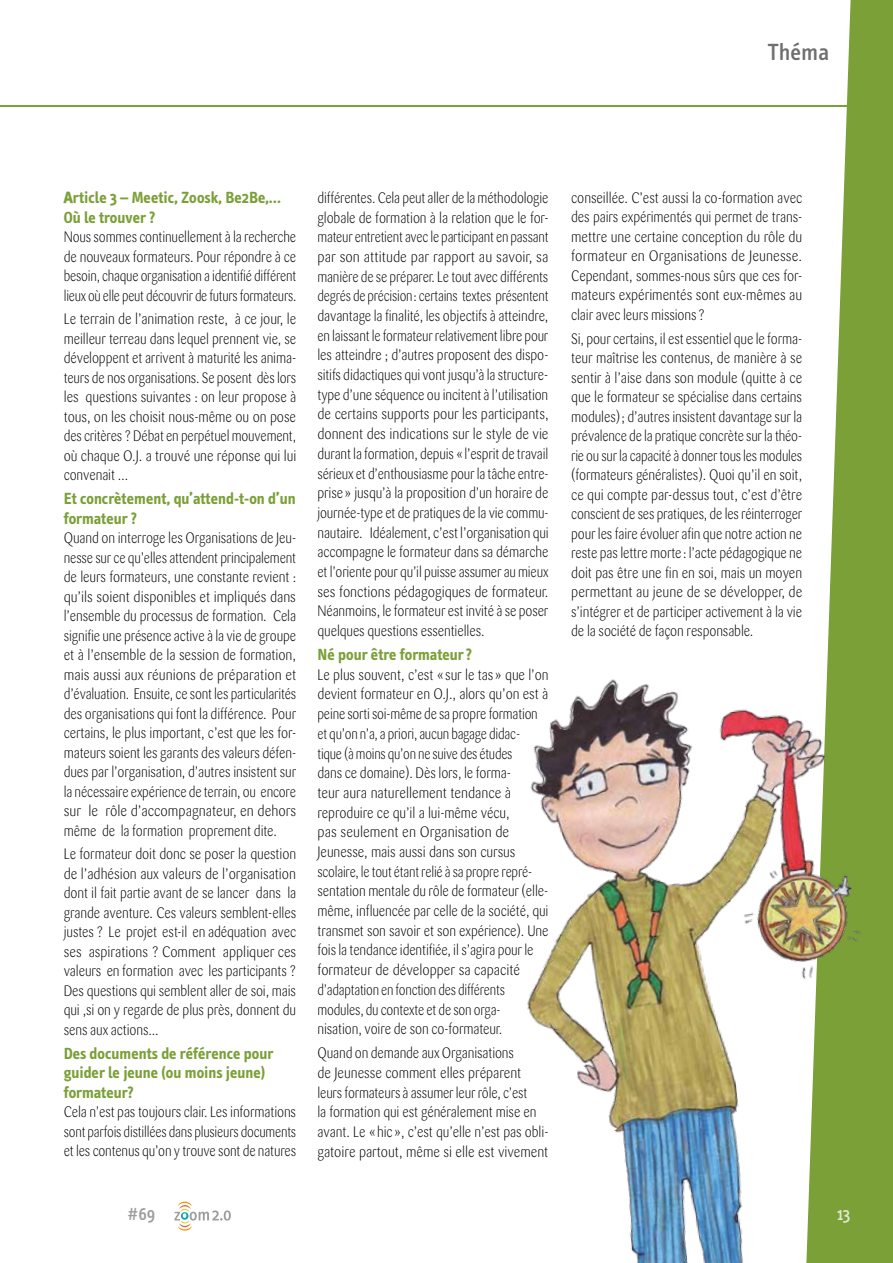
<style>
.page{position:relative;width:893px;height:1263px;background:#fff}
.page>*{position:absolute;margin:0;border:0;box-sizing:border-box;transform-origin:0 0}
.t1{font:500 24px "Info Text";color:#706f6f}
.t2{font:500 18px "Info Text";color:#9d9d9c}
.t3{font:500 18px "Info Text";color:#e1e6ce}
.t4{font:700 16.5px/19.5px "Info Text";color:#7ba038}
.t5{font:300 15px/19.5px "Sari";letter-spacing:-.01em;color:#000;text-align:justify;scale:.86 1}
.t6{font:300 15px/19.5px "Sari";letter-spacing:-.01em;color:#000;text-align:justify;scale:.85 1}
.t7{font:300 15px/19.6px "Sari";letter-spacing:-.01em;color:#000;text-align:justify;scale:.84 1}
.t8{font:300 15px/19.5px "Sari";letter-spacing:-.01em;color:#000;text-align:justify;scale:.87 1}
</style>
<div class="page">
<hr style="left:0;top:105px;width:893px;height:1px;background:#7ba038">
<svg style="left:806px;top:0;width:87px;height:644px;fill:#7ba038"></svg>
<svg style="left:174px;top:1201px;width:57px;height:30px"></svg>
<img style="left:527px;top:644px;width:366px;height:619px">
<h1 class="t1" style="left:768px;top:38px;width:63px">Théma</h1>
<p class="t4" style="left:64px;top:188px;width:218px">Article 3 – Meetic, Zoosk, Be2Be,…<br>Où le trouver ?</p>
<p class="t6" style="left:64px;top:227px;width:275px">Nous sommes continuellement à la recherche de nouveaux formateurs. Pour répondre à ce besoin, chaque organisation a identifié différent lieux où elle peut découvrir de futurs formateurs.</p>
<p class="t8" style="left:64px;top:310px;width:269px">Le terrain de l’animation reste, à ce jour, le meilleur terreau dans lequel prennent vie, se développent et arrivent à maturité les anima&shy;teurs de nos organisations. Se posent dès lors les questions suivantes : on leur propose à tous, on les choisit nous-même ou on pose des critères ? Débat en perpétuel mouvement, où chaque O.J. a trouvé une réponse qui lui convenait …</p>
<p class="t4" style="left:64px;top:489px;width:233px">Et concrètement, qu’attend-t-on d’un formateur ?</p>
<p class="t5" style="left:64px;top:528px;width:272px">Quand on interroge les Organisations de Jeu&shy;nesse sur ce qu’elles attendent principalement de leurs formateurs, une constante revient : qu’ils soient disponibles et impliqués dans l’ensemble du processus de formation. Cela signifie une présence active à la vie de groupe et à l’ensemble de la session de formation, mais aussi aux réunions de préparation et d’évaluation. Ensuite, ce sont les particularités des organisations qui font la différence. Pour certains, le plus important, c’est que les for&shy;mateurs soient les garants des valeurs défen&shy;dues par l’organisation, d’autres insistent sur la nécessaire expérience de terrain, ou encore sur le rôle d’accompagnateur, en dehors même de la formation proprement dite.</p>
<p class="t5" style="left:64px;top:845px;width:272px">Le formateur doit donc se poser la question de l’adhésion aux valeurs de l’organisation dont il fait partie avant de se lancer dans la grande aventure. Ces valeurs semblent-elles justes ? Le projet est-il en adéquation avec ses aspirations ? Comment appliquer ces valeurs en formation avec les participants ?<br>Des questions qui semblent aller de soi, mais qui ,si on y regarde de plus près, donnent du sens aux actions...</p>
<p class="t4" style="left:64px;top:1043px;width:211px">Des documents de référence pour guider le jeune (ou moins jeune) formateur?</p>
<p class="t5" style="left:64px;top:1102px;width:272px">Cela n’est pas toujours clair. Les informations sont parfois distillées dans plusieurs documents et les contenus qu’on y trouve sont de natures</p>
<p class="t7" style="left:317px;top:188px;width:277px">différentes. Cela peut aller de la méthodologie globale de formation à la relation que le for&shy;mateur entretient avec le participant en passant par son attitude par rapport au savoir, sa manière de se préparer. Le tout avec différents degrés de précision: certains textes présentent davantage la finalité, les objectifs à atteindre, en laissant le formateur relativement libre pour les atteindre ; d’autres proposent des dispo&shy;sitifs didactiques qui vont jusqu’à la structure&shy;type d’une séquence ou incitent à l’utilisation de certains supports pour les participants, donnent des indications sur le style de vie durant la formation, depuis «l’esprit de travail sérieux et d’enthousiasme pour la tâche entre&shy;prise» jusqu’à la proposition d’un horaire de journée-type et de pratiques de la vie commu&shy;nautaire. Idéalement, c’est l’organisation qui accompagne le formateur dans sa démarche et l’oriente pour qu’il puisse assumer au mieux ses fonctions pédagogiques de formateur.<br>Néanmoins, le formateur est invité à se poser quelques questions essentielles.</p>
<p class="t4" style="left:317px;top:645px;width:156px">Né pour être formateur?</p>
<p class="t5" style="left:317px;top:665px;width:270px;text-align:left">Le plus souvent, c’est «sur le tas» que l’on devient formateur en O.J., alors qu’on est à peine sorti soi-même de sa propre formation et qu’on n’a, a priori, aucun bagage didac-<br>tique (à moins qu’on ne suive des études<br>dans ce domaine). Dès lors, le forma-<br>teur aura naturellement tendance à reproduire ce qu’il a lui-même vécu,<br>pas seulement en Organisation de Jeunesse, mais aussi dans son cursus scolaire, le tout étant relié à sa propre repré&shy;sentation mentale du rôle de formateur (elle&shy;même, influencée par celle de la société, qui transmet son savoir et son expérience). Une fois la tendance identifiée, il s’agira pour le formateur de développer sa capacité d’adaptation en fonction des différents modules, du contexte et de son orga&shy;nisation, voire de son co-formateur.</p>
<p class="t6" style="left:317px;top:1043px;width:273px;text-align:left">Quand on demande aux Organisations<br>de Jeunesse comment elles préparent leurs formateurs à assumer leur rôle, c’est<br>la formation qui est généralement mise en avant. Le «hic», c’est qu’elle n’est pas obli&shy;gatoire partout, même si elle est vivement</p>
<p class="t8" style="left:571px;top:188px;width:267px">conseillée. C’est aussi la co-formation avec des pairs expérimentés qui permet de trans&shy;mettre une certaine conception du rôle du formateur en Organisations de Jeunesse.<br>Cependant, sommes-nous sûrs que ces for&shy;mateurs expérimentés sont eux-mêmes au clair avec leurs missions?</p>
<p class="t6" style="left:571px;top:329px;width:273px">Si, pour certains, il est essentiel que le forma&shy;teur maîtrise les contenus, de manière à se sentir à l’aise dans son module (quitte à ce que le formateur se spécialise dans certains modules); d’autres insistent davantage sur la prévalence de la pratique concrète sur la théo&shy;rie ou sur la capacité à donner tous les modules (formateurs généralistes). Quoi qu’il en soit, ce qui compte par-dessus tout, c’est d’être conscient de ses pratiques, de les réinterroger pour les faire évoluer afin que notre action ne reste pas lettre morte: l’acte pédagogique ne doit pas être une fin en soi, mais un moyen permettant au jeune de se développer, de s’intégrer et de participer activement à la vie de la société de façon responsable.</p>
<p class="t2" style="left:128px;top:1204px;width:29px">#69</p>
<p class="t3" style="left:837px;top:1204px;width:15px">13</p>
</div>
